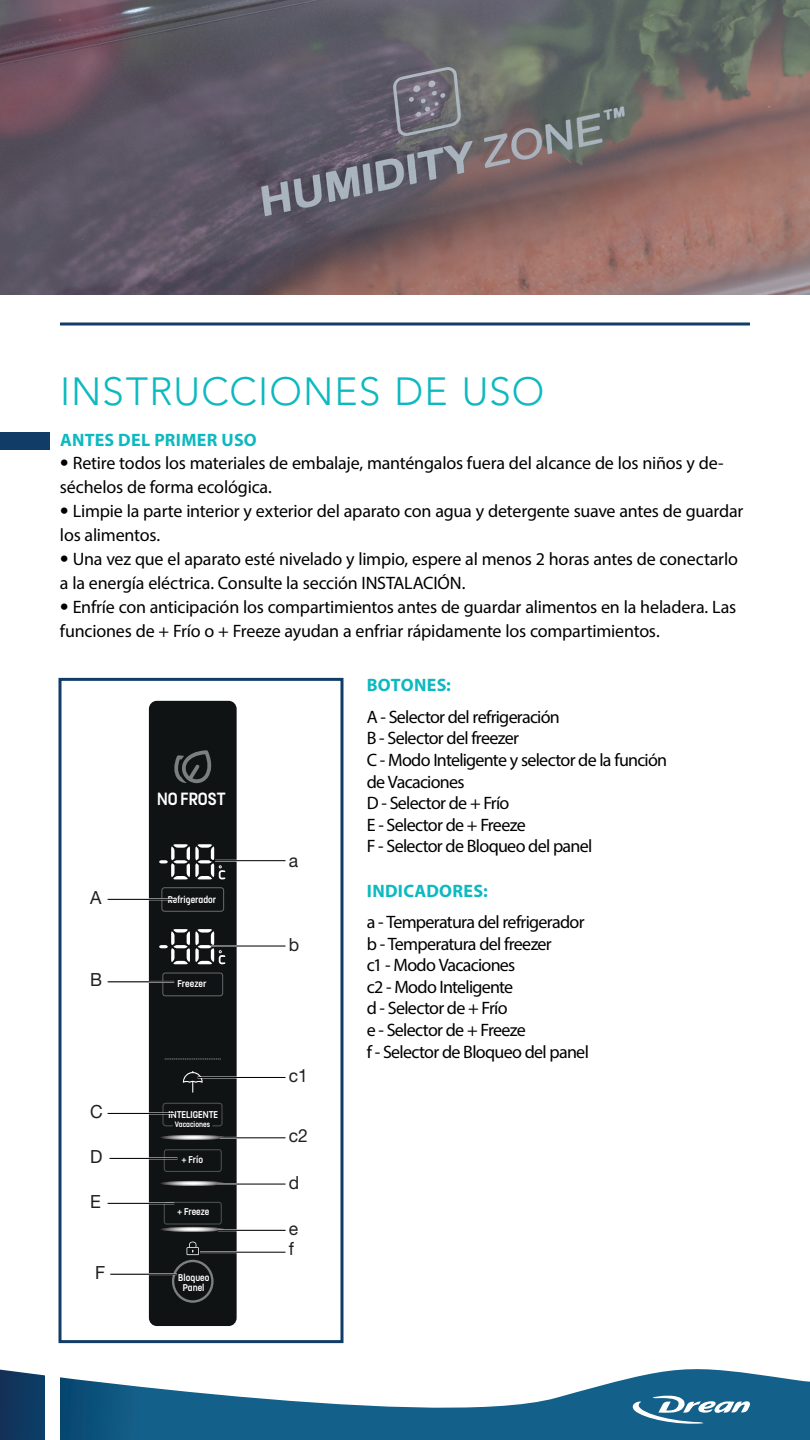
<style>
.page{position:relative;width:810px;height:1440px;background:#fff}
.page>*{position:absolute;margin:0;border:0;box-sizing:border-box;transform-origin:0 0}
.t1{font:300 39px "Avenir LT Std";letter-spacing:.025em;color:#0db9c0}
.t2{font:500 19.8px "FS Dillon";color:#fff}
.t3{font:18.15px/20.5px "Helvetica Neue LT Std";color:#231f20}
.t4{font:18px/24px "Myriad Pro";letter-spacing:-.015em;color:#000001}
.t5{font:18px/21.6px "Myriad Pro";letter-spacing:-.04em;color:#000}
.t6{font:700 18px "Myriad Pro";letter-spacing:.015em;color:#0db9c0}
.t7{font:500 11.02px/10.4px "FS Dillon";color:#fff;text-align:center}
.t8{font:500 8.77px "FS Dillon";color:#fff}
.s1{font-family:"Avenir LT Std";font-weight:300}
</style>
<div class="page">
<svg style="left:0;top:1432px;width:810px;height:8px;background:#125c86"></svg>
<div style="left:45px;top:1352px;width:15px;height:88px;background:#fff"></div>
<svg style="left:0;top:1311px;width:810px;height:121px"></svg>
<div style="left:0;top:432px;width:50px;height:18px;background:#113c67"></div>
<div style="left:149px;top:701px;width:88px;height:625px;background:#0f1313;border-radius:8px"></div>
<svg style="left:165px;top:1058px;width:56px;height:2px"></svg>
<svg style="left:159px;top:929px;width:66px;height:35px"></svg>
<svg style="left:159px;top:844px;width:66px;height:35px"></svg>
<svg style="left:161px;top:887px;width:63px;height:25px"></svg>
<svg style="left:162px;top:973px;width:61px;height:23px"></svg>
<svg style="left:172px;top:1242px;width:42px;height:61px"></svg>
<svg style="left:160px;top:1135px;width:65px;height:5px"></svg>
<svg style="left:160px;top:1181px;width:64px;height:5px"></svg>
<svg style="left:183px;top:1071px;width:20px;height:22px"></svg>
<svg style="left:163px;top:1103px;width:60px;height:23px"></svg>
<svg style="left:160px;top:1202px;width:65px;height:30px"></svg>
<svg style="left:164px;top:1149px;width:58px;height:23px"></svg>
<svg style="left:174px;top:750px;width:38px;height:33px"></svg>
<hr style="left:108px;top:1113px;width:66px;height:1px;background:#000001">
<hr style="left:113px;top:981px;width:61px;height:2px;background:#fff">
<hr style="left:108px;top:982px;width:66px;height:1px;background:#000001">
<hr style="left:115px;top:1157px;width:62px;height:2px;background:#fff">
<hr style="left:110px;top:1158px;width:67px;height:1px;background:#000001">
<hr style="left:113px;top:1202px;width:61px;height:2px;background:#fff">
<hr style="left:108px;top:1203px;width:66px;height:1px;background:#000001">
<hr style="left:116px;top:1273px;width:61px;height:2px;background:#fff">
<hr style="left:110px;top:1274px;width:67px;height:1px;background:#000001">
<hr style="left:113px;top:898px;width:61px;height:2px;background:#fff">
<hr style="left:108px;top:899px;width:66px;height:1px;background:#000001">
<hr style="left:215px;top:860px;width:62px;height:2px;background:#fff">
<hr style="left:210px;top:860px;width:76px;height:1px;background:#000001">
<hr style="left:211px;top:945px;width:75px;height:2px;background:#fff">
<hr style="left:211px;top:946px;width:75px;height:1px;background:#000001">
<hr style="left:198px;top:1077px;width:88px;height:1px;background:#000001">
<hr style="left:220px;top:1137px;width:60px;height:2px;background:#fff">
<hr style="left:220px;top:1138px;width:66px;height:1px;background:#000001">
<hr style="left:218px;top:1183px;width:71px;height:2px;background:#fff">
<hr style="left:218px;top:1184px;width:68px;height:1px;background:#000001">
<hr style="left:200px;top:1251px;width:70px;height:2px;background:#fff">
<hr style="left:200px;top:1252px;width:86px;height:1px;background:#000001">
<hr style="left:218px;top:1229px;width:62px;height:2px;background:#fff">
<hr style="left:218px;top:1230px;width:68px;height:1px;background:#000001">
<div style="left:58px;top:678px;width:286px;height:665px;border:3px solid #113c67"></div>
<img style="left:0;top:0;width:810px;height:295px">
<svg style="left:60px;top:322px;width:690px;height:4px;background:#4c6c8c"></svg>
<h1 class="t1" style="left:60px;top:369px;width:486px">INSTRUCCIONES DE USO</h1>
<p class="t6" style="left:60px;top:428px;width:198px">ANTES DEL PRIMER USO</p>
<p class="t4" style="left:60px;top:451px;width:665px"><span class="s1">•</span> Retire todos los materiales de embalaje, manténgalos fuera del alcance de los niños y de&shy;séchelos de forma ecológica.</p>
<p class="t4" style="left:60px;top:499px;width:685px"><span class="s1">•</span> Limpie la parte interior y exterior del aparato con agua y detergente suave antes de guardar los alimentos.</p>
<p class="t4" style="left:60px;top:547px;width:679px"><span class="s1">•</span> Una vez que el aparato esté nivelado y limpio, espere al menos 2 horas antes de conectarlo a la energía eléctrica. Consulte la sección INSTALACIÓN.</p>
<p class="t4" style="left:60px;top:595px;width:678px"><span class="s1">•</span> Enfríe con anticipación los compartimientos antes de guardar alimentos en la heladera. Las funciones de + Frío o + Freeze ayudan a enfriar rápidamente los compartimientos.</p>
<p class="t6" style="left:367px;top:674px;width:86px">BOTONES:</p>
<p class="t5" style="left:367px;top:706px;width:302px">A - Selector del refrigeración<br>B - Selector del freezer<br>C - Modo Inteligente y selector de la función de Vacaciones<br>D - Selector de + Frío<br>E - Selector de + Freeze<br>F - Selector de Bloqueo del panel</p>
<p class="t6" style="left:367px;top:879px;width:122px">INDICADORES:</p>
<p class="t5" style="left:367px;top:911px;width:224px">a - Temperatura del refrigerador b - Temperatura del freezer<br>c1 - Modo Vacaciones<br>c2 - Modo Inteligente<br>d - Selector de + Frío<br>e - Selector de + Freeze<br>f - Selector de Bloqueo del panel</p>
<p class="t2" style="left:157px;top:785px;width:70px">NO FROST</p>
<p class="t3" style="left:289px;top:850px;width:11px">a</p>
<p class="t3" style="left:90px;top:887px;width:13px">A</p>
<p class="t7" style="left:168px;top:893px;width:50px">Refrigerador</p>
<p class="t3" style="left:289px;top:934px;width:12px">b</p>
<p class="t3" style="left:90px;top:969px;width:14px">B</p>
<p class="t7" style="left:178px;top:978px;width:30px">Freezer</p>
<p class="t3" style="left:90px;top:1101px;width:14px">C</p>
<p class="t3" style="left:90px;top:1146px;width:14px">D</p>
<p class="t3" style="left:90px;top:1191px;width:12px">E</p>
<p class="t3" style="left:95px;top:1262px;width:12px">F</p>
<p class="t7" style="left:169px;top:1109px;width:51px">INTELIGENTE</p>
<p class="t7" style="left:182px;top:1154px;width:23px">+ Frío</p>
<p class="t8" style="left:175px;top:1118px;width:37px">Vacaciones</p>
<p class="t7" style="left:177px;top:1206px;width:34px">+ Freeze</p>
<p class="t7" style="left:178px;top:1271px;width:33px">Bloqueo<br>Panel</p>
<p class="t3" style="left:289px;top:1065px;width:21px">c1</p>
<p class="t3" style="left:289px;top:1125px;width:21px">c2</p>
<p class="t3" style="left:289px;top:1172px;width:12px">d</p>
<p class="t3" style="left:289px;top:1218px;width:11px">e f</p>
</div>
